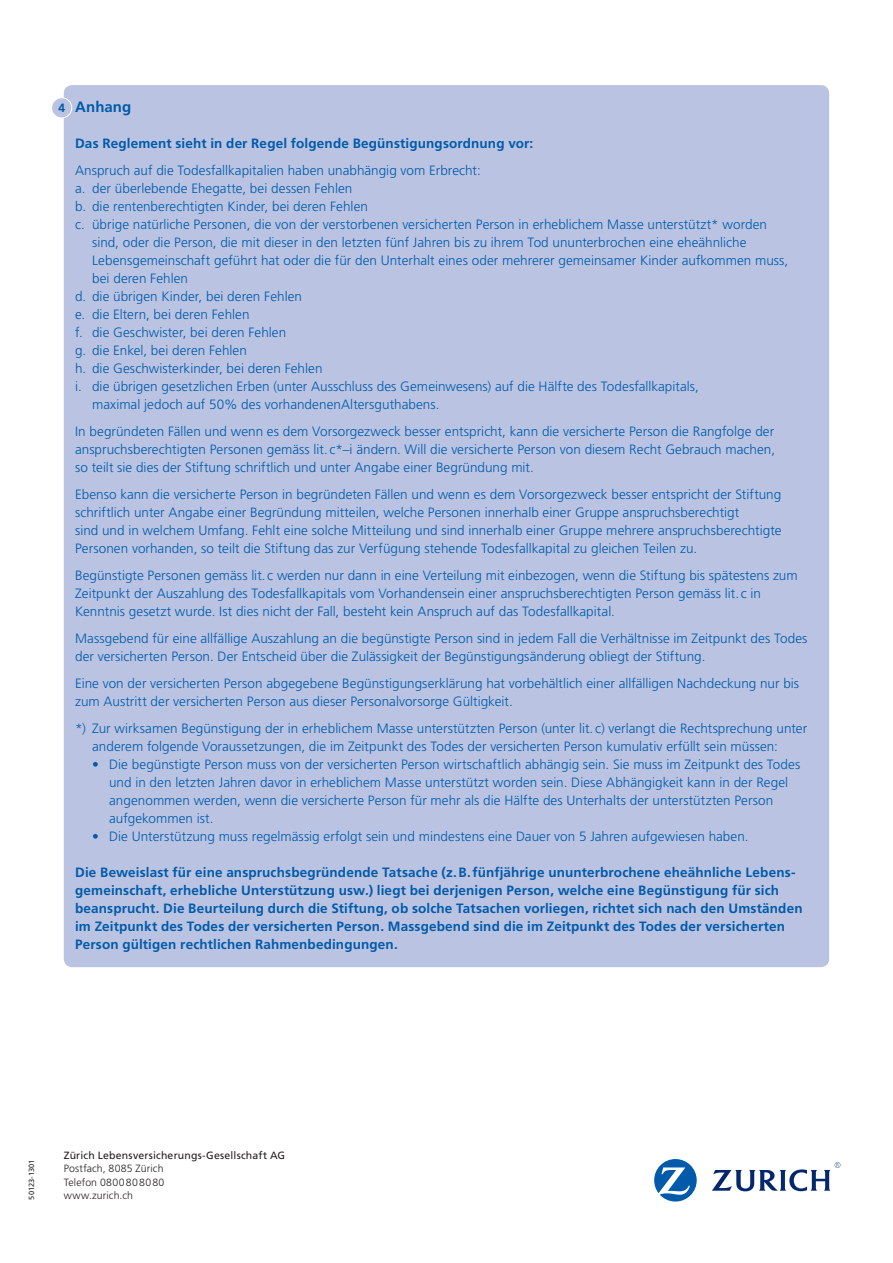
<style>
.page{position:relative;width:893px;height:1263px;background:#fff}
.page>*{position:absolute;margin:0;border:0;box-sizing:border-box;transform-origin:0 0}
.t1{font:700 15px "Frutiger LT Std";letter-spacing:.005em;color:#015aaa}
.t2{font:300 13.5px/18px "Frutiger LT Std";letter-spacing:.005em;color:#015aaa}
.t3{font:700 13.5px/18px "Frutiger LT Std";letter-spacing:.01em;color:#015aaa}
.t4{font:700 12px "Frutiger LT Std";color:#015aaa}
.t5{font:300 10.5px/13.5px "Frutiger LT Std";letter-spacing:.015em;color:#231f20;text-align:justify}
.t6{font:10.5px "Frutiger LT Std";letter-spacing:.02em;color:#231f20}
.t7{font:7.5px "Frutiger LT Std";letter-spacing:-.005em;color:#231f20}
</style>
<div class="page">
<div style="left:64px;top:85px;width:765px;height:882px;background:#bac4e2;border-radius:9px"></div>
<div style="left:52px;top:98px;width:20px;height:20px;background:#bac4e2;border-radius:50%"></div>
<div style="left:51px;top:97px;width:21px;height:21px;border:1px solid #fff;border-radius:50%"></div>
<svg style="left:654px;top:1159px;width:43px;height:42px"></svg>
<svg style="left:712px;top:1162px;width:128px;height:29px"></svg>
<p class="t4" style="left:58px;top:101px;width:8px">4</p>
<p class="t1" style="left:75px;top:98px;width:58px">Anhang</p>
<p class="t3" style="left:75px;top:134px;width:460px">Das Reglement sieht in der Regel folgende Begünstigungsordnung vor:</p>
<p class="t2" style="left:75px;top:162px;width:407px">Anspruch auf die Todesfallkapitalien haben unabhängig vom Erbrecht:</p>
<p class="t2" style="left:75px;top:180px;width:279px">a. der überlebende Ehegatte, bei dessen Fehlen</p>
<p class="t2" style="left:75px;top:198px;width:294px">b. die rentenberechtigten Kinder, bei deren Fehlen</p>
<p class="t2" style="left:75px;top:216px;width:693px">c. übrige natürliche Personen, die von der verstorbenen versicherten Person in erheblichem Masse unterstützt* worden</p>
<p class="t2" style="left:92px;top:234px;width:656px">sind, oder die Person, die mit dieser in den letzten fünf Jahren bis zu ihrem Tod ununterbrochen eine eheähnliche</p>
<p class="t2" style="left:92px;top:252px;width:698px">Lebensgemeinschaft geführt hat oder die für den Unterhalt eines oder mehrerer gemeinsamer Kinder aufkommen muss,</p>
<p class="t2" style="left:92px;top:270px;width:97px">bei deren Fehlen</p>
<p class="t2" style="left:75px;top:288px;width:228px">d. die übrigen Kinder, bei deren Fehlen</p>
<p class="t2" style="left:75px;top:306px;width:176px">e. die Eltern, bei deren Fehlen</p>
<p class="t2" style="left:75px;top:324px;width:213px">f. die Geschwister, bei deren Fehlen</p>
<p class="t2" style="left:75px;top:342px;width:173px">g. die Enkel, bei deren Fehlen</p>
<p class="t2" style="left:75px;top:360px;width:249px">h. die Geschwisterkinder, bei deren Fehlen</p>
<p class="t2" style="left:75px;top:378px;width:625px">i. die übrigen gesetzlichen Erben (unter Ausschluss des Gemeinwesens) auf die Hälfte des Todesfallkapitals,</p>
<p class="t2" style="left:92px;top:396px;width:349px">maximal jedoch auf 50% des vorhandenenAltersguthabens.</p>
<p class="t2" style="left:75px;top:423px;width:701px;text-align:justify">In begründeten Fällen und wenn es dem Vorsorgezweck besser entspricht, kann die versicherte Person die Rangfolge der anspruchsberechtigten Personen gemäss lit. c*–i ändern. Will die versicherte Person von diesem Recht Gebrauch machen, so teilt sie dies der Stiftung schriftlich und unter Angabe einer Begründung mit.</p>
<p class="t2" style="left:75px;top:486px;width:708px">Ebenso kann die versicherte Person in begründeten Fällen und wenn es dem Vorsorgezweck besser entspricht der Stiftung schriftlich unter Angabe einer Begründung mitteilen, welche Personen innerhalb einer Gruppe anspruchsberechtigt<br>sind und in welchem Umfang. Fehlt eine solche Mitteilung und sind innerhalb einer Gruppe mehrere anspruchsberechtigte Personen vorhanden, so teilt die Stiftung das zur Verfügung stehende Todesfallkapital zu gleichen Teilen zu.</p>
<p class="t2" style="left:75px;top:566px;width:724px">Begünstigte Personen gemäss lit. c werden nur dann in eine Verteilung mit einbezogen, wenn die Stiftung bis spätestens zum<br>Zeitpunkt der Auszahlung des Todesfallkapitals vom Vorhandensein einer anspruchsberechtigten Person gemäss lit. c in<br>Kenntnis gesetzt wurde. Ist dies nicht der Fall, besteht kein Anspruch auf das Todesfallkapital.</p>
<p class="t2" style="left:75px;top:629px;width:734px">Massgebend für eine allfällige Auszahlung an die begünstigte Person sind in jedem Fall die Verhältnisse im Zeitpunkt des Todes der versicherten Person. Der Entscheid über die Zulässigkeit der Begünstigungsänderung obliegt der Stiftung.</p>
<p class="t2" style="left:75px;top:674px;width:725px">Eine von der versicherten Person abgegebene Begünstigungserklärung hat vorbehältlich einer allfälligen Nachdeckung nur bis zum Austritt der versicherten Person aus dieser Personalvorsorge Gültigkeit.</p>
<p class="t2" style="left:92px;top:719px;width:716px;text-indent:-17px">*) Zur wirksamen Begünstigung der in erheblichem Masse unterstützten Person (unter lit. c) verlangt die Rechtsprechung unter anderem folgende Voraussetzungen, die im Zeitpunkt des Todes der versicherten Person kumulativ erfüllt sein müssen:</p>
<p class="t2" style="left:109px;top:755px;width:693px;text-indent:-17px">• Die begünstigte Person muss von der versicherten Person wirtschaftlich abhängig sein. Sie muss im Zeitpunkt des Todes und in den letzten Jahren davor in erheblichem Masse unterstützt worden sein. Diese Abhängigkeit kann in der Regel angenommen werden, wenn die versicherte Person für mehr als die Hälfte des Unterhalts der unterstützten Person aufgekommen ist.</p>
<p class="t2" style="left:92px;top:827px;width:658px">• Die Unterstützung muss regelmässig erfolgt sein und mindestens eine Dauer von 5 Jahren aufgewiesen haben.</p>
<p class="t3" style="left:75px;top:863px;width:729px">Die Beweislast für eine anspruchsbegründende Tatsache (z.B.fünfjährige ununterbrochene eheähnliche Lebens&shy;gemeinschaft, erhebliche Unterstützung usw.) liegt bei derjenigen Person, welche eine Begünstigung für sich beansprucht. Die Beurteilung durch die Stiftung, ob solche Tatsachen vorliegen, richtet sich nach den Umständen im Zeitpunkt des Todes der versicherten Person. Massgebend sind die im Zeitpunkt des Todes der versicherten Person gültigen rechtlichen Rahmenbedingungen.</p>
<p class="t7" style="left:27px;top:1200px;width:42px;rotate:-90deg">50123-1301</p>
<p class="t6" style="left:64px;top:1149px;width:223px">Zürich Lebensversicherungs-Gesellschaft AG</p>
<p class="t5" style="left:64px;top:1162px;width:102px">Postfach, 8085 Zürich Telefon 0800808080 www.zurich.ch</p>
</div>
